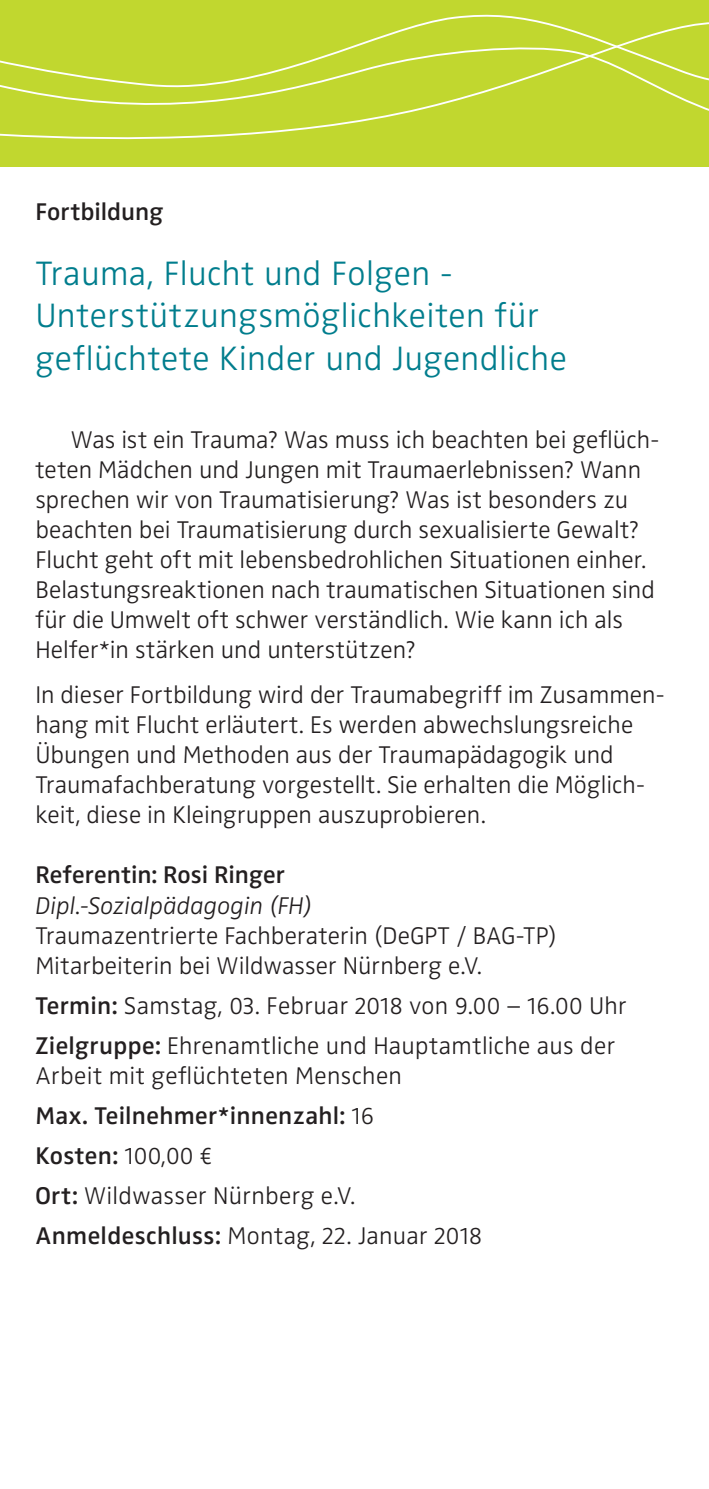
<style>
.page{position:relative;width:709px;height:1489px;background:#fff}
.page>*{position:absolute;margin:0;border:0;box-sizing:border-box;transform-origin:0 0}
.t1{font:35px/42.5px "Zwo Light LF";letter-spacing:.01em;color:#007d8d}
.t2{font:300 25px/30px "Zwo";color:#231f20}
.t3{font:25px/40px "Zwo Light LF";letter-spacing:.01em;color:#231f20}
.t4{font:600 25px/40px "Zwo";letter-spacing:.005em;color:#231f20}
.t5{font:italic 300 25px "Zwo";letter-spacing:.005em;color:#231f20}
.s1{font-family:"Zwo";font-weight:600}
.s2{font-family:"Zwo Light LF";font-weight:400}
</style>
<div class="page">
<div style="left:0;top:0;width:709px;height:19px;background:#c1d72f"></div>
<div style="left:0;top:19px;width:709px;height:148px;background:#c1d72f"></div>
<p class="t4" style="left:35px;top:191px;width:129px">Fortbildung</p>
<h1 class="t1" style="left:35px;top:251px;width:533px">Trauma, Flucht und Folgen -<br>Unterstützungsmöglichkeiten für geflüchtete Kinder und Jugendliche</h1>
<p class="t2" style="left:35px;top:425px;width:625px;text-indent:35px">Was ist ein Trauma? Was muss ich beachten bei geflüch&shy;teten Mädchen und Jungen mit Traumaerlebnissen? Wann sprechen wir von Traumatisierung? Was ist besonders zu beachten bei Traumatisierung durch sexualisierte Gewalt?<br>Flucht geht oft mit lebensbedrohlichen Situationen einher.<br>Belastungsreaktionen nach traumatischen Situationen sind für die Umwelt oft schwer verständlich. Wie kann ich als Helfer*in stärken und unterstützen?</p>
<p class="t2" style="left:35px;top:680px;width:631px">In dieser Fortbildung wird der Traumabegriff im Zusammen&shy;hang mit Flucht erläutert. Es werden abwechslungsreiche Übungen und Methoden aus der Traumapädagogik und Traumafachberatung vorgestellt. Sie erhalten die Möglich&shy;keit, diese in Kleingruppen auszuprobieren.</p>
<p class="t4" style="left:35px;top:855px;width:251px">Referentin: Rosi Ringer</p>
<p class="t5" style="left:35px;top:890px;width:278px">Dipl.-Sozialpädagogin (FH)</p>
<p class="t2" style="left:35px;top:920px;width:523px">Traumazentrierte Fachberaterin (DeGPT / BAG-TP)<br>Mitarbeiterin bei Wildwasser Nürnberg e.V.</p>
<p class="t3" style="left:35px;top:985px;width:593px"><span class="s1">Termin:</span> Samstag, 03. Februar 2018 von 9.00 – 16.00 Uhr<br><span class="s1">Zielgruppe:</span> Ehrenamtliche und Hauptamtliche aus der</p>
<p class="t3" style="left:35px;top:1055px;width:368px">Arbeit mit geflüchteten Menschen</p>
<p class="t4" style="left:35px;top:1095px;width:340px">Max. Teilnehmer*innenzahl: <span class="s2">16<br></span>Kosten: <span class="s2">100,00 €</span></p>
<p class="t3" style="left:35px;top:1175px;width:448px"><span class="s1">Ort:</span> Wildwasser Nürnberg e.V.<br><span class="s1">Anmeldeschluss:</span> Montag, 22. Januar 2018</p>
</div>
